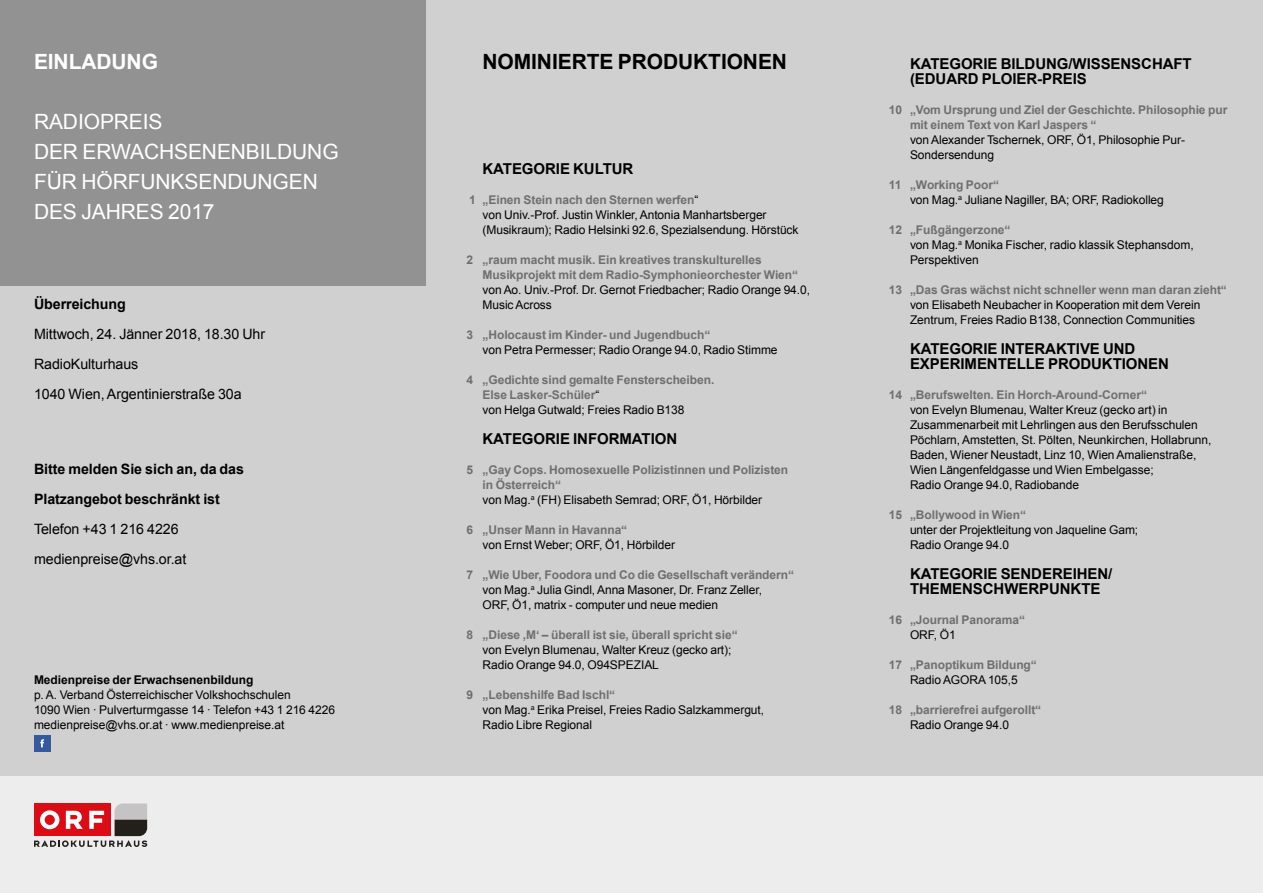
<style>
.page{position:relative;width:1263px;height:893px;background:#ededed}
.page>*{position:absolute;margin:0;border:0;box-sizing:border-box;transform-origin:0 0}
.t1{font:21px/30px "Arial";letter-spacing:-.005em;color:#fff}
.t2{font:700 21px "Arial";letter-spacing:-.005em;color:#000}
.t3{font:700 21px "Arial";letter-spacing:-.005em;color:#fff}
.t4{font:700 15px/15px "Arial";letter-spacing:-.005em;color:#000}
.t5{font:14.25px/30px "Arial";letter-spacing:-.005em;color:#000}
.t6{font:700 14.25px/30px "Arial";letter-spacing:-.005em;color:#000}
.t7{font:12px/15px "Arial";letter-spacing:-.005em;color:#000}
.t8{font:700 12px/15px "Arial";letter-spacing:-.005em;color:#706f6f}
.t9{font:700 12px "Arial";letter-spacing:-.005em;color:#000}
.s1{font-weight:700;color:#706f6f}
.s2{font-weight:400;color:#000}
</style>
<div class="page">
<div style="left:0;top:0;width:1263px;height:776px;background:#d0d0d0"></div>
<div style="left:0;top:0;width:425px;height:286px;background:#929292"></div>
<svg style="left:34px;top:803px;width:113px;height:44px"></svg>
<div style="left:34px;top:735px;width:16px;height:16px;background:#35599c"></div>
<svg style="left:40px;top:739px;width:4px;height:8px"></svg>
<h1 class="t3" style="left:34px;top:48px;width:125px">EINLADUNG</h1>
<h1 class="t1" style="left:34px;top:107px;width:306px">RADIOPREIS<br>DER ERWACHSENENBILDUNG<br>FÜR HÖRFUNKSENDUNGEN<br>DES JAHRES 2017</h1>
<p class="t6" style="left:34px;top:289px;width:93px">Überreichung</p>
<p class="t5" style="left:34px;top:319px;width:233px">Mittwoch, 24. Jänner 2018, 18.30 Uhr<br>RadioKulturhaus<br>1040 Wien, Argentinierstraße 30a</p>
<p class="t6" style="left:34px;top:454px;width:212px">Bitte melden Sie sich an, da das<br>Platzangebot beschränkt ist</p>
<p class="t5" style="left:34px;top:514px;width:154px">Telefon +43 1 216 4226 medienpreise@vhs.or.at</p>
<p class="t9" style="left:34px;top:672px;width:221px">Medienpreise der Erwachsenenbildung</p>
<p class="t7" style="left:34px;top:687px;width:302px">p. A. Verband Österreichischer Volkshochschulen<br>1090 Wien · Pulverturmgasse 14 · Telefon +43 1 216 4226 medienpreise@vhs.or.at · www.medienpreise.at</p>
<h1 class="t2" style="left:482px;top:48px;width:306px">NOMINIERTE PRODUKTIONEN</h1>
<p class="t4" style="left:483px;top:162px;width:152px">KATEGORIE KULTUR</p>
<p class="t7" style="left:482px;top:192px;width:317px;text-indent:-13px"><span class="s1">1 „Einen Stein nach den Sternen werfen</span>“<br>von Univ.-Prof. Justin Winkler, Antonia Manhartsberger (Musikraum); Radio Helsinki 92.6, Spezialsendung. Hörstück</p>
<p class="t8" style="left:482px;top:253px;width:317px;text-indent:-16px">2 „raum macht musik. Ein kreatives transkulturelles<br>Musikprojekt mit dem Radio-Symphonieorchester Wien“</p>
<p class="t7" style="left:482px;top:282px;width:329px">von Ao. Univ.-Prof. Dr. Gernot Friedbacher; Radio Orange 94.0,<br>Music Across</p>
<p class="t8" style="left:466px;top:328px;width:245px">3 „Holocaust im Kinder- und Jugendbuch“</p>
<p class="t7" style="left:482px;top:342px;width:297px">von Petra Permesser; Radio Orange 94.0, Radio Stimme</p>
<p class="t8" style="left:482px;top:373px;width:233px;text-indent:-16px">4 „Gedichte sind gemalte Fensterscheiben.<br>Else Lasker-Schüler<span class="s2">“<br>von Helga Gutwald; Freies Radio B138</span></p>
<p class="t4" style="left:483px;top:432px;width:196px">KATEGORIE INFORMATION</p>
<p class="t8" style="left:482px;top:463px;width:307px;text-indent:-16px">5 „Gay Cops. Homosexuelle Polizistinnen und Polizisten in Österreich“<br><span class="s2">von Mag.</span><sup>a</sup> <span class="s2">(FH) Elisabeth Semrad; ORF, Ö1, Hörbilder</span></p>
<p class="t8" style="left:466px;top:523px;width:162px">6 „Unser Mann in Havanna“</p>
<p class="t7" style="left:482px;top:537px;width:194px">von Ernst Weber; ORF, Ö1, Hörbilder</p>
<p class="t7" style="left:482px;top:567px;width:313px;text-indent:-16px"><span class="s1">7 „Wie Uber, Foodora und Co die Gesellschaft verändern“ </span>von Mag.<sup>a</sup> Julia Gindl, Anna Masoner, Dr. Franz Zeller,<br>ORF, Ö1, matrix - computer und neue medien</p>
<p class="t8" style="left:466px;top:628px;width:273px">8 „Diese ‚M‘ – überall ist sie, überall spricht sie“</p>
<p class="t7" style="left:483px;top:642px;width:250px">von Evelyn Blumenau, Walter Kreuz (gecko art);<br>Radio Orange 94.0, O94SPEZIAL</p>
<p class="t7" style="left:483px;top:687px;width:283px;text-indent:-16px"><span class="s1">9 „Lebenshilfe Bad Ischl“<br></span>von Mag.<sup>a</sup> Erika Preisel, Freies Radio Salzkammergut,<br>Radio Libre Regional</p>
<p class="t4" style="left:910px;top:57px;width:283px">KATEGORIE BILDUNG/WISSENSCHAFT (EDUARD PLOIER-PREIS</p>
<p class="t8" style="left:910px;top:103px;width:319px;text-indent:-21px">10 „Vom Ursprung und Ziel der Geschichte. Philosophie pur mit einem Text von Karl Jaspers “</p>
<p class="t7" style="left:910px;top:132px;width:276px">von Alexander Tschernek, ORF, Ö1, Philosophie Pur-<br>Sondersendung</p>
<p class="t7" style="left:910px;top:177px;width:255px;text-indent:-21px"><span class="s1">11 „Working Poor“<br></span>von Mag.<sup>a</sup> Juliane Nagiller, BA; ORF, Radiokolleg</p>
<p class="t7" style="left:910px;top:222px;width:285px;text-indent:-21px"><span class="s1">12 „Fußgängerzone“<br></span>von Mag.<sup>a</sup> Monika Fischer, radio klassik Stephansdom,<br>Perspektiven</p>
<p class="t8" style="left:889px;top:283px;width:340px">13 „Das Gras wächst nicht schneller wenn man daran zieht“</p>
<p class="t7" style="left:910px;top:297px;width:292px">von Elisabeth Neubacher in Kooperation mit dem Verein<br>Zentrum, Freies Radio B138, Connection Communities</p>
<p class="t4" style="left:910px;top:342px;width:260px">KATEGORIE INTERAKTIVE UND<br>EXPERIMENTELLE PRODUKTIONEN</p>
<p class="t8" style="left:889px;top:388px;width:260px">14 „Berufswelten. Ein Horch-Around-Corner“</p>
<p class="t7" style="left:910px;top:402px;width:303px">von Evelyn Blumenau, Walter Kreuz (gecko art) in Zusammenarbeit mit Lehrlingen aus den Berufsschulen Pöchlarn, Amstetten, St. Pölten, Neunkirchen, Hollabrunn, Baden, Wiener Neustadt, Linz 10, Wien Amalienstraße, Wien Längenfeldgasse und Wien Embelgasse;<br>Radio Orange 94.0, Radiobande</p>
<p class="t8" style="left:889px;top:508px;width:139px">15 „Bollywood in Wien“</p>
<p class="t7" style="left:910px;top:522px;width:230px">unter der Projektleitung von Jaqueline Gam;<br>Radio Orange 94.0</p>
<p class="t4" style="left:910px;top:567px;width:204px">KATEGORIE SENDEREIHEN/<br>THEMENSCHWERPUNKTE</p>
<p class="t8" style="left:889px;top:613px;width:138px">16 „Journal Panorama“</p>
<p class="t7" style="left:910px;top:627px;width:47px">ORF, Ö1</p>
<p class="t8" style="left:889px;top:658px;width:150px">17 „Panoptikum Bildung“</p>
<p class="t7" style="left:910px;top:672px;width:109px">Radio AGORA 105,5</p>
<p class="t8" style="left:889px;top:703px;width:154px">18 „barrierefrei aufgerollt“</p>
<p class="t7" style="left:910px;top:717px;width:101px">Radio Orange 94.0</p>
</div>
